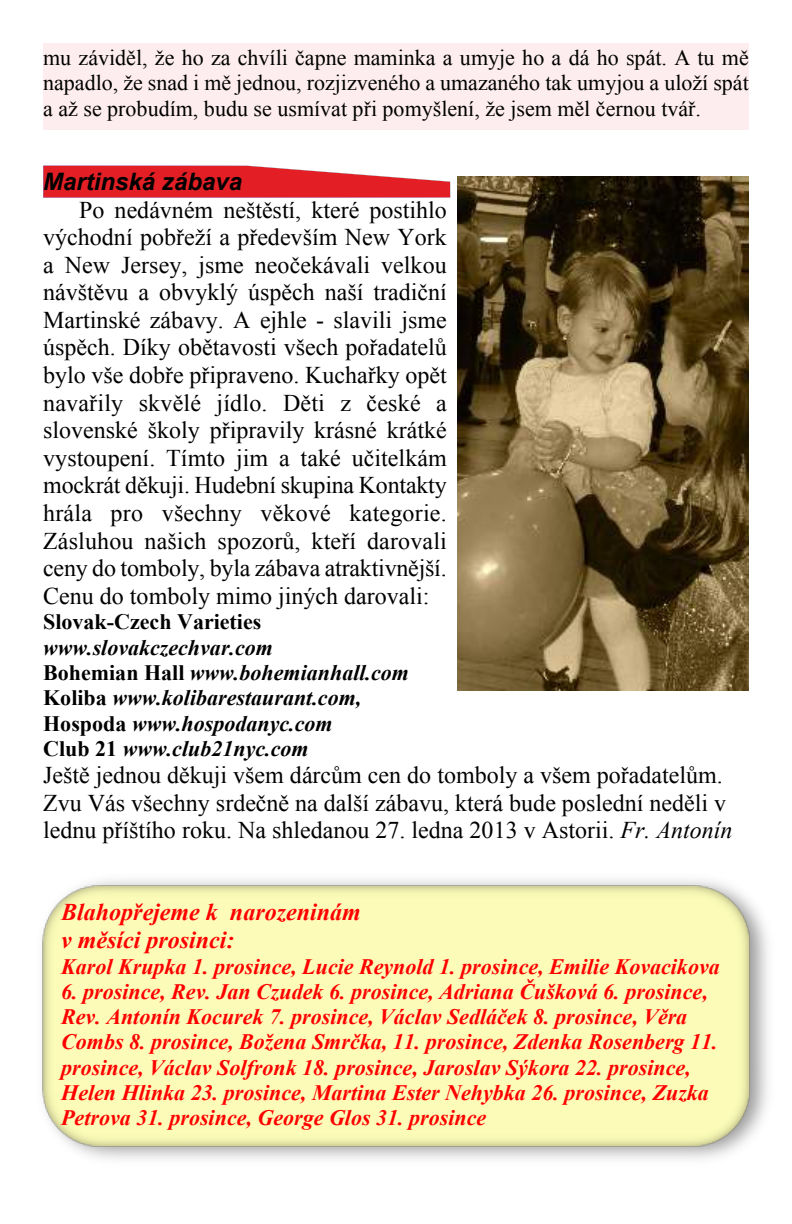
<style>
.page{position:relative;width:792px;height:1224px;background:#fff}
.page>*{position:absolute;margin:0;border:0;box-sizing:border-box;transform-origin:0 0}
.t1{font:24px/27.6px "Times New Roman";color:#000;text-align:justify}
.t2{font:italic 700 24px/27.6px "Times New Roman";color:#f00}
.t3{font:italic 700 24px "Arial";color:#000}
.t4{font:italic 700 22px/25.2px "Times New Roman";color:#f00}
.t5{font:22px/25.2px "Times New Roman";color:#000;text-align:justify}
.t6{font:italic 700 22px/25.2px "Times New Roman";color:#000}
.t7{font:700 22px "Times New Roman";color:#000}
.s1{font-style:normal}
.s2{font-style:italic}
</style>
<div class="page">
<img style="left:43px;top:166px;width:407px;height:32px">
<img style="left:457px;top:176px;width:292px;height:514px">
<div style="left:43px;top:43px;width:706px;height:86px;background:#fdedee"></div>
<img style="left:42px;top:879px;width:726px;height:280px">
<p class="t5" style="left:43px;top:47px;width:707px">mu záviděl, že ho za chvíli čapne maminka a umyje ho a dá ho spát. A tu mě napadlo, že snad i mě jednou, rozjizveného a umazaného tak umyjou a uloží spát a až se probudím, budu se usmívat při pomyšlení, že jsem měl černou tvář.</p>
<p class="t3" style="left:43px;top:173px;width:200px">Martinská zábava</p>
<p class="t1" style="left:43px;top:198px;width:405px;text-indent:36px">Po nedávném neštěstí, které postihlo východní pobřeží a především New York a New Jersey, jsme neočekávali velkou návštěvu a obvyklý úspěch naší tradiční Martinské zábavy. A ejhle - slavili jsme úspěch. Díky obětavosti všech pořadatelů bylo vše dobře připraveno. Kuchařky opět navařily skvělé jídlo. Děti z české a slovenské školy připravily krásné krátké vystoupení. Tímto jim a také učitelkám mockrát děkuji. Hudební skupina Kontakty hrála pro všechny věkové kategorie.<br>Zásluhou našich spozorů, kteří darovali ceny do tomboly, byla zábava atraktivnější.<br>Cenu do tomboly mimo jiných darovali:</p>
<p class="t7" style="left:43px;top:615px;width:220px">Slovak-Czech Varieties</p>
<p class="t6" style="left:43px;top:637px;width:367px">www.slovakczechvar.com<br><span class="s1">Bohemian Hall</span> www.bohemianhall.com<br><span class="s1">Koliba</span> www.kolibarestaurant.com,<br><span class="s1">Hospoda</span> www.hospodanyc.com<br><span class="s1">Club 21</span> www.club21nyc.com</p>
<p class="t1" style="left:43px;top:763px;width:691px;text-align:left">Ještě jednou děkuji všem dárcům cen do tomboly a všem pořadatelům.<br>Zvu Vás všechny srdečně na další zábavu, která bude poslední neděli v lednu příštího roku. Na shledanou 27. ledna 2013 v Astorii. <span class="s2">Fr. Antonín</span></p>
<p class="t2" style="left:61px;top:901px;width:301px">Blahopřejeme k narozeninám v měsíci prosinci:</p>
<p class="t4" style="left:61px;top:956px;width:660px">Karol Krupka 1. prosince, Lucie Reynold 1. prosince, Emilie Kovacikova</p>
<p class="t4" style="left:61px;top:981px;width:658px">6. prosince, Rev. Jan Czudek 6. prosince, Adriana Čušková 6. prosince, Rev. Antonín Kocurek 7. prosince, Václav Sedláček 8. prosince, Věra Combs 8. prosince, Božena Smrčka, 11. prosince, Zdenka Rosenberg 11. prosince, Václav Solfronk 18. prosince, Jaroslav Sýkora 22. prosince, Helen Hlinka 23. prosince, Martina Ester Nehybka 26. prosince, Zuzka Petrova 31. prosince, George Glos 31. prosince</p>
</div>
